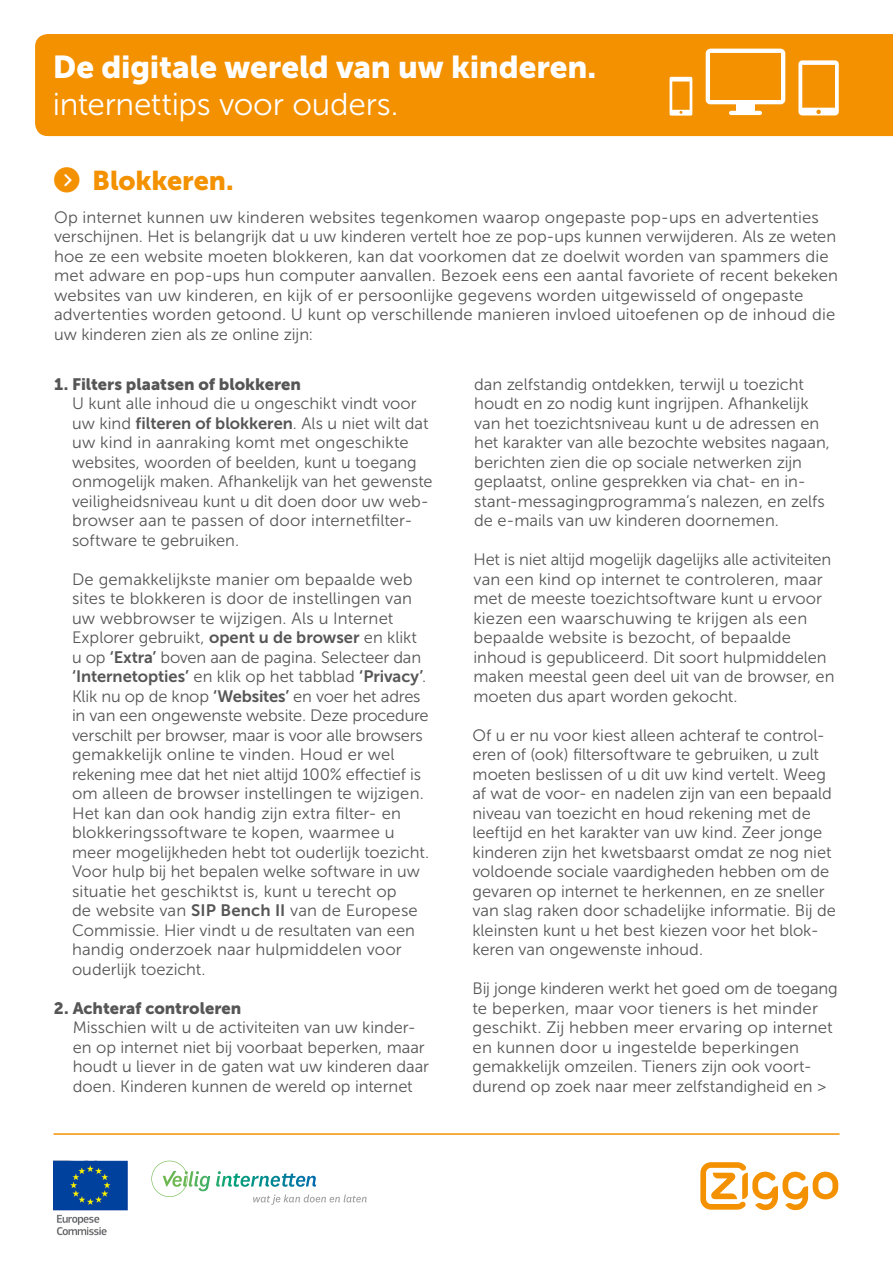
<style>
.page{position:relative;width:893px;height:1263px;background:#fff}
.page>*{position:absolute;margin:0;border:0;box-sizing:border-box;transform-origin:0 0}
.t1{font:31.5px "Museo Sans 900";letter-spacing:-.005em;color:#fff}
.t2{font:31.5px "Museo Sans 300";letter-spacing:-.005em;color:#fff}
.t3{font:27px "Museo Sans 900";letter-spacing:-.005em;color:#f39100}
.t4{font:16.5px/19.5px "Museo Sans 300";color:#565656}
.t5{font:16.5px "Museo Sans 900";color:#565656}
.t6{font:16.5px "Museo Sans 700";letter-spacing:-.005em;color:#565656}
.s1{font-family:"ziggonl";font-size:25.5px}
.s2{font-family:"Museo Sans 700"}
.s3{font-family:"Museo Sans 300"}
</style>
<div class="page">
<div style="left:35px;top:34px;width:858px;height:102px;background:#f39100"></div>
<svg style="left:670px;top:77px;width:22px;height:39px"></svg>
<svg style="left:706px;top:49px;width:79px;height:66px"></svg>
<svg style="left:798px;top:60px;width:41px;height:55px"></svg>
<img style="left:53px;top:1161px;width:74px;height:75px">
<svg style="left:216px;top:1171px;width:100px;height:16px"></svg>
<svg style="left:151px;top:1161px;width:59px;height:36px"></svg>
<svg style="left:253px;top:1194px;width:114px;height:11px"></svg>
<svg style="left:700px;top:1162px;width:138px;height:48px"></svg>
<hr style="left:54px;top:1133px;width:785px;height:2px;background:#f39100">
<h1 class="t1" style="left:53px;top:49px;width:545px">De digitale wereld van uw kinderen.</h1>
<h1 class="t2" style="left:53px;top:88px;width:347px">internettips voor ouders.</h1>
<h2 class="t3" style="left:54px;top:165px;width:181px"><span class="s1">&gt;</span> Blokkeren.</h2>
<p class="t4" style="left:54px;top:207px;width:786px">Op internet kunnen uw kinderen websites tegenkomen waarop ongepaste pop-ups en advertenties verschijnen. Het is belangrijk dat u uw kinderen vertelt hoe ze pop-ups kunnen verwijderen. Als ze weten hoe ze een website moeten blokkeren, kan dat voorkomen dat ze doelwit worden van spammers die met adware en pop-ups hun computer aanvallen. Bezoek eens een aantal favoriete of recent bekeken websites van uw kinderen, en kijk of er persoonlijke gegevens worden uitgewisseld of ongepaste advertenties worden getoond. U kunt op verschillende manieren invloed uitoefenen op de inhoud die uw kinderen zien als ze online zijn:</p>
<p class="t5" style="left:54px;top:375px;width:248px">1. Filters plaatsen of blokkeren</p>
<p class="t4" style="left:72px;top:394px;width:362px">U kunt alle inhoud die u ongeschikt vindt voor uw kind <span class="s2">filteren of blokkeren</span>. Als u niet wilt dat uw kind in aanraking komt met ongeschikte websites, woorden of beelden, kunt u toegang onmogelijk maken. Afhankelijk van het gewenste veiligheidsniveau kunt u dit doen door uw web&shy;browser aan te passen of door internetfilter&shy;software te gebruiken.</p>
<p class="t4" style="left:72px;top:569px;width:351px">De gemakkelijkste manier om bepaalde web sites te blokkeren is door de instellingen van uw webbrowser te wijzigen. Als u Internet Explorer gebruikt, <span class="s2">opent u de browser</span> en klikt u op <span class="s2">‘Extra’</span> boven aan de pagina. Selecteer dan</p>
<p class="t6" style="left:72px;top:667px;width:356px">‘Internetopties’ <span class="s3">en klik op het tabblad</span> ‘Privacy’<span class="s3">.</span></p>
<p class="t4" style="left:72px;top:686px;width:359px">Klik nu op de knop <span class="s2">‘Websites’</span> en voer het adres in van een ongewenste website. Deze procedure verschilt per browser, maar is voor alle browsers gemakkelijk online te vinden. Houd er wel rekening mee dat het niet altijd 100% effectief is om alleen de browser instellingen te wijzigen.<br>Het kan dan ook handig zijn extra filter- en blokkeringssoftware te kopen, waarmee u meer mogelijkheden hebt tot ouderlijk toezicht.<br>Voor hulp bij het bepalen welke software in uw situatie het geschiktst is, kunt u terecht op<br>de website van <span class="s2">SIP Bench II</span> van de Europese Commissie. Hier vindt u de resultaten van een handig onderzoek naar hulpmiddelen voor ouderlijk toezicht.</p>
<p class="t5" style="left:54px;top:999px;width:189px">2. Achteraf controleren</p>
<p class="t4" style="left:73px;top:1018px;width:358px">Misschien wilt u de activiteiten van uw kinder&shy;en op internet niet bij voorbaat beperken, maar houdt u liever in de gaten wat uw kinderen daar doen. Kinderen kunnen de wereld op internet</p>
<p class="t4" style="left:474px;top:374px;width:357px">dan zelfstandig ontdekken, terwijl u toezicht houdt en zo nodig kunt ingrijpen. Afhankelijk van het toezichtsniveau kunt u de adressen en het karakter van alle bezochte websites nagaan, berichten zien die op sociale netwerken zijn geplaatst, online gesprekken via chat- en in&shy;stant-messagingprogramma’s nalezen, en zelfs de e-mails van uw kinderen doornemen.</p>
<p class="t4" style="left:473px;top:550px;width:363px">Het is niet altijd mogelijk dagelijks alle activiteiten van een kind op internet te controleren, maar met de meeste toezichtsoftware kunt u ervoor kiezen een waarschuwing te krijgen als een bepaalde website is bezocht, of bepaalde inhoud is gepubliceerd. Dit soort hulpmiddelen maken meestal geen deel uit van de browser, en moeten dus apart worden gekocht.</p>
<p class="t4" style="left:472px;top:725px;width:365px">Of u er nu voor kiest alleen achteraf te control&shy;eren of (ook) filtersoftware te gebruiken, u zult moeten beslissen of u dit uw kind vertelt. Weeg af wat de voor- en nadelen zijn van een bepaald niveau van toezicht en houd rekening met de leeftijd en het karakter van uw kind. Zeer jonge kinderen zijn het kwetsbaarst omdat ze nog niet voldoende sociale vaardigheden hebben om de gevaren op internet te herkennen, en ze sneller van slag raken door schadelijke informatie. Bij de kleinsten kunt u het best kiezen voor het blok&shy;keren van ongewenste inhoud.</p>
<p class="t4" style="left:472px;top:979px;width:367px">Bij jonge kinderen werkt het goed om de toegang te beperken, maar voor tieners is het minder geschikt. Zij hebben meer ervaring op internet en kunnen door u ingestelde beperkingen gemakkelijk omzeilen. Tieners zijn ook voort&shy;durend op zoek naar meer zelfstandigheid en &gt;</p>
</div>
